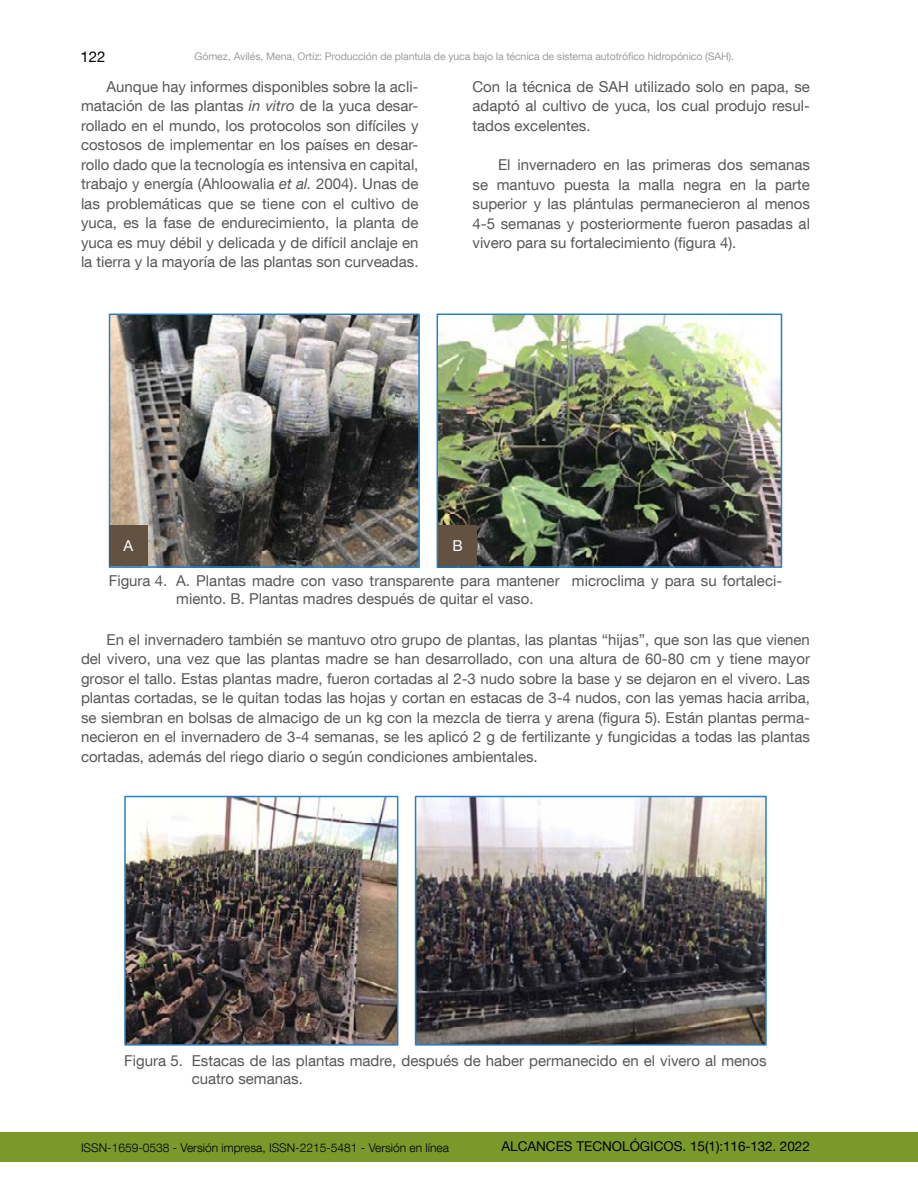
<style>
.page{position:relative;width:918px;height:1188px;background:#fff}
.page>*{position:absolute;margin:0;border:0;box-sizing:border-box;transform-origin:0 0}
._0_CUERPO_tab{font:15px/19.5px "Helvetica Neue LT Com";color:#575756;text-align:justify}
.FIGURA{font:15px/18px "Helvetica Neue LT Com";color:#575756}
.t1{font:15px "Helvetica Neue LT Com";color:#000}
.FIGURA-2{font:15px "Helvetica Neue LT Com";color:#fff}
.t2{font:13.5px "Helvetica Neue LT Com";color:#000}
.t3{font:300 12px "Helvetica Neue LT Com";color:#000}
.t4{font:10.5px "Helvetica Neue LT Com";letter-spacing:-.01em;color:#9d9d9c}
.s1{font-style:italic}
</style>
<div class="page">
<div style="left:0;top:1132px;width:918px;height:30px;background:#79992b"></div>
<img style="left:440px;top:317px;width:339px;height:248px">
<div style="left:437px;top:314px;width:345px;height:254px;border:2px solid #2581c4"></div>
<img style="left:112px;top:317px;width:305px;height:248px">
<div style="left:109px;top:314px;width:311px;height:254px;border:2px solid #2581c4"></div>
<div style="left:438px;top:525px;width:39px;height:41px;background:#635242"></div>
<div style="left:109px;top:525px;width:39px;height:41px;background:#635242"></div>
<img style="left:127px;top:799px;width:268px;height:244px">
<div style="left:124px;top:796px;width:274px;height:250px;border:2px solid #2581c4"></div>
<img style="left:418px;top:799px;width:346px;height:244px">
<div style="left:415px;top:796px;width:352px;height:250px;border:2px solid #2581c4"></div>
<p class="t1" style="left:80px;top:47px;width:27px">122</p>
<p class="t4" style="left:195px;top:50px;width:541px">Gómez, Avilés, Mena, Ortíz: Producción de plantula de yuca bajo la técnica de sistema autotrófico hidropónico (SAH).</p>
<p class="_0_CUERPO_tab" style="left:81px;top:76px;width:339px;text-indent:26px">Aunque hay informes disponibles sobre la acli&shy;matación de las plantas <span class="s1">in vitro</span> de la yuca desar&shy;rollado en el mundo, los protocolos son difíciles y costosos de implementar en los países en desar&shy;rollo dado que la tecnología es intensiva en capital, trabajo y energía (Ahloowalia <span class="s1">et al.</span> 2004). Unas de las problemáticas que se tiene con el cultivo de yuca, es la fase de endurecimiento, la planta de yuca es muy débil y delicada y de difícil anclaje en la tierra y la mayoría de las plantas son curveadas.</p>
<p class="_0_CUERPO_tab" style="left:472px;top:76px;width:339px">Con la técnica de SAH utilizado solo en papa, se adaptó al cultivo de yuca, los cual produjo resul&shy;tados excelentes.</p>
<p class="_0_CUERPO_tab" style="left:472px;top:155px;width:339px;text-indent:26px">El invernadero en las primeras dos semanas se mantuvo puesta la malla negra en la parte superior y las plántulas permanecieron al menos 4-5 semanas y posteriormente fueron pasadas al vivero para su fortalecimiento (figura 4).</p>
<p class="FIGURA-2" style="left:123px;top:536px;width:11px">A</p>
<p class="FIGURA-2" style="left:453px;top:536px;width:12px">B</p>
<p class="FIGURA" style="left:176px;top:572px;width:607px;text-indent:-68px">Figura 4. A. Plantas madre con vaso transparente para mantener microclima y para su fortaleci&shy;miento. B. Plantas madres después de quitar el vaso.</p>
<p class="_0_CUERPO_tab" style="left:81px;top:629px;width:731px;text-indent:26px">En el invernadero también se mantuvo otro grupo de plantas, las plantas “hijas”, que son las que vienen del vivero, una vez que las plantas madre se han desarrollado, con una altura de 60-80 cm y tiene mayor grosor el tallo. Estas plantas madre, fueron cortadas al 2-3 nudo sobre la base y se dejaron en el vivero. Las plantas cortadas, se le quitan todas las hojas y cortan en estacas de 3-4 nudos, con las yemas hacia arriba, se siembran en bolsas de almacigo de un kg con la mezcla de tierra y arena (figura 5). Están plantas perma&shy;necieron en el invernadero de 3-4 semanas, se les aplicó 2 g de fertilizante y fungicidas a todas las plantas cortadas, además del riego diario o según condiciones ambientales.</p>
<p class="FIGURA" style="left:192px;top:1051px;width:576px;text-indent:-68px">Figura 5. Estacas de las plantas madre, después de haber permanecido en el vivero al menos cuatro semanas.</p>
<p class="t3" style="left:81px;top:1140px;width:369px">ISSN-1659-0538 - Versión impresa, ISSN-2215-5481 - Versión en línea</p>
<p class="t2" style="left:501px;top:1138px;width:310px">ALCANCES TECNOLÓGICOS. 15(1):116-132. 2022</p>
</div>
